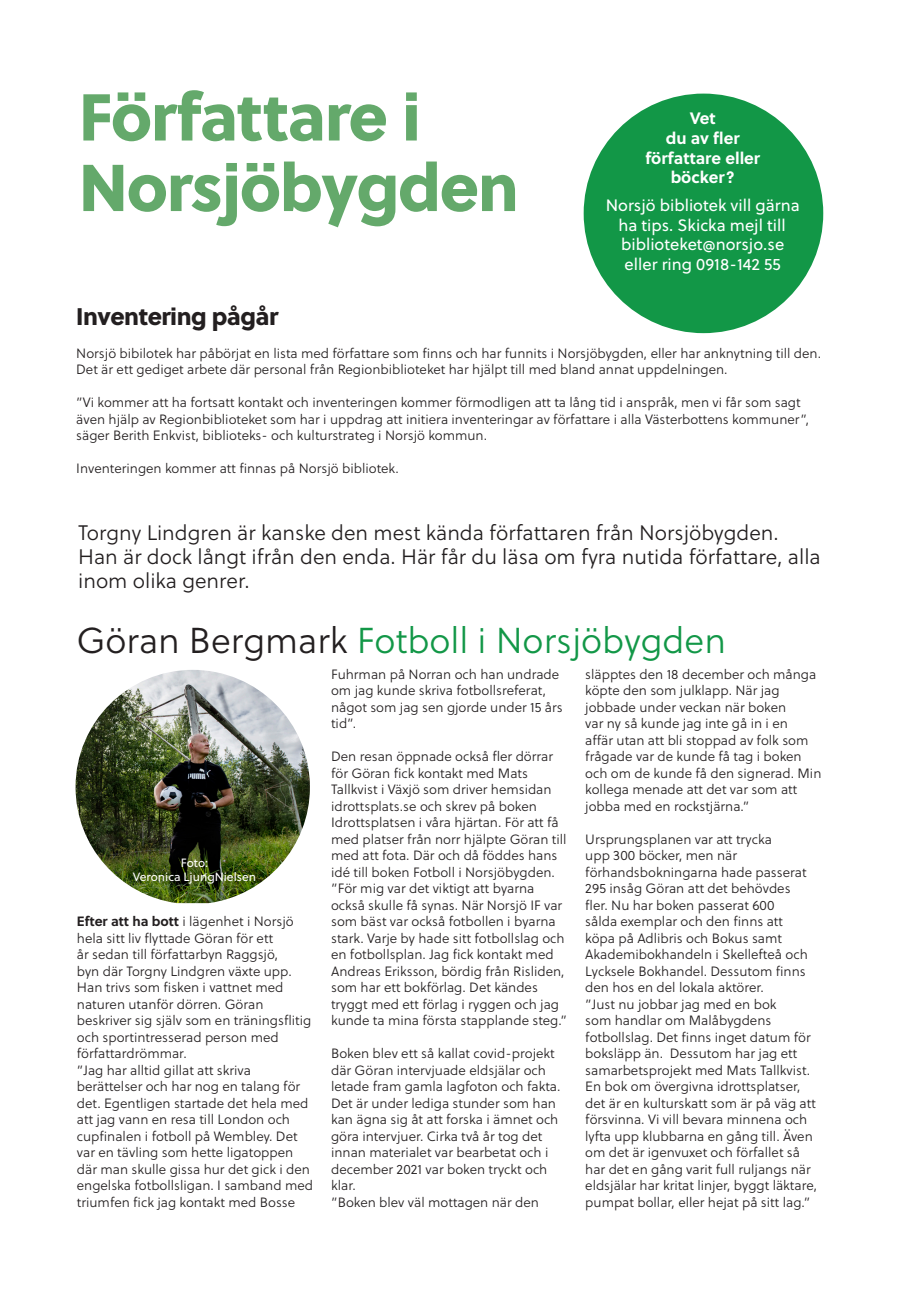
<style>
.page{position:relative;width:919px;height:1289px;background:#fff}
.page>*{position:absolute;margin:0;border:0;box-sizing:border-box;transform-origin:0 0}
.Stor_blågrön_rubrik{font:66px/70.5px "Soleil Xb";letter-spacing:-.02em;color:#64a96b}
.Ingress_stor_light{font:36px "Soleil Lt";color:#129747}
.Mellanstor_rubrik{font:24px "Soleil Xb";letter-spacing:-.02em;color:#231f20}
.Ingress_stor_light-2{font:21px/24px "Soleil Lt";color:#231f20}
.Text_boll{font:16.5px/19.5px "Soleil";color:#fff;text-align:center}
.Text_boll-2{font:700 16.5px/19.5px "Soleil";color:#fff;text-align:center}
.Brödtext{font:13.5px/16.5px "Soleil Lt";color:#231f20}
.Bildtext{font:12px "Soleil";color:#fff}
.s1{color:#231f20}
.s2{font-family:"Soleil";font-weight:700}
</style>
<div class="page">
<img style="left:76px;top:670px;width:234px;height:233px">
<div style="left:583px;top:94px;width:240px;height:239px;background:#129747;border-radius:50%"></div>
<p class="Stor_blågrön_rubrik" style="left:79px;top:78px;width:441px">Författare i<br>Norsjöbygden</p>
<p class="Text_boll-2" style="left:645px;top:108px;width:116px">Vet<br>du av fler författare eller böcker?</p>
<p class="Text_boll" style="left:605px;top:195px;width:195px">Norsjö bibliotek vill gärna ha tips. Skicka mejl till biblioteket@norsjo.se eller ring 0918-142 55</p>
<p class="Mellanstor_rubrik" style="left:76px;top:297px;width:203px">Inventering pågår</p>
<p class="Brödtext" style="left:76px;top:344px;width:746px">Norsjö bibilotek har påbörjat en lista med författare som finns och har funnits i Norsjöbygden, eller har anknytning till den.<br>Det är ett gediget arbete där personal från Regionbiblioteket har hjälpt till med bland annat uppdelningen.</p>
<p class="Brödtext" style="left:76px;top:394px;width:734px">”Vi kommer att ha fortsatt kontakt och inventeringen kommer förmodligen att ta lång tid i anspråk, men vi får som sagt även hjälp av Regionbiblioteket som har i uppdrag att initiera inventeringar av författare i alla Västerbottens kommuner”, säger Berith Enkvist, biblioteks- och kulturstrateg i Norsjö kommun.</p>
<p class="Brödtext" style="left:76px;top:460px;width:324px">Inventeringen kommer att finnas på Norsjö bibliotek.</p>
<p class="Ingress_stor_light-2" style="left:78px;top:520px;width:744px">Torgny Lindgren är kanske den mest kända författaren från Norsjöbygden.<br>Han är dock långt ifrån den enda. Här får du läsa om fyra nutida författare, alla inom olika genrer.</p>
<p class="Ingress_stor_light" style="left:76px;top:615px;width:651px"><span class="s1">Göran Bergmark</span> Fotboll i Norsjöbygden</p>
<p class="Bildtext" style="left:181px;top:854px;width:29px">Foto:</p>
<p class="Bildtext" style="left:133px;top:868px;width:125px">Veronica LjungNielsen</p>
<p class="Brödtext" style="left:77px;top:913px;width:236px"><span class="s2">Efter att ha bott</span> i lägenhet i Norsjö hela sitt liv flyttade Göran för ett<br>år sedan till författarbyn Raggsjö,<br>byn där Torgny Lindgren växte upp.<br>Han trivs som fisken i vattnet med naturen utanför dörren. Göran beskriver sig själv som en träningsflitig och sportintresserad person med författardrömmar.</p>
<p class="Brödtext" style="left:77px;top:1061px;width:238px">”Jag har alltid gillat att skriva berättelser och har nog en talang för det. Egentligen startade det hela med att jag vann en resa till London och cupfinalen i fotboll på Wembley. Det var en tävling som hette ligatoppen där man skulle gissa hur det gick i den engelska fotbollsligan. I samband med triumfen fick jag kontakt med Bosse</p>
<p class="Brödtext" style="left:331px;top:665px;width:233px">Fuhrman på Norran och han undrade om jag kunde skriva fotbollsreferat, något som jag sen gjorde under 15 års tid”.</p>
<p class="Brödtext" style="left:331px;top:748px;width:237px">Den resan öppnade också fler dörrar för Göran fick kontakt med Mats Tallkvist i Växjö som driver hemsidan idrottsplats.se och skrev på boken Idrottsplatsen i våra hjärtan. För att få med platser från norr hjälpte Göran till med att fota. Där och då föddes hans idé till boken Fotboll i Norsjöbygden.</p>
<p class="Brödtext" style="left:331px;top:880px;width:238px">”För mig var det viktigt att byarna också skulle få synas. När Norsjö IF var som bäst var också fotbollen i byarna stark. Varje by hade sitt fotbollslag och en fotbollsplan. Jag fick kontakt med Andreas Eriksson, bördig från Risliden, som har ett bokförlag. Det kändes tryggt med ett förlag i ryggen och jag kunde ta mina första stapplande steg.”</p>
<p class="Brödtext" style="left:331px;top:1045px;width:231px">Boken blev ett så kallat covid-projekt där Göran intervjuade eldsjälar och letade fram gamla lagfoton och fakta.<br>Det är under lediga stunder som han kan ägna sig åt att forska i ämnet och göra intervjuer. Cirka två år tog det innan materialet var bearbetat och i december 2021 var boken tryckt och klar.</p>
<p class="Brödtext" style="left:331px;top:1193px;width:209px">”Boken blev väl mottagen när den</p>
<p class="Brödtext" style="left:585px;top:665px;width:238px">släpptes den 18 december och många köpte den som julklapp. När jag jobbade under veckan när boken<br>var ny så kunde jag inte gå in i en<br>affär utan att bli stoppad av folk som frågade var de kunde få tag i boken och om de kunde få den signerad. Min kollega menade att det var som att jobba med en rockstjärna.”</p>
<p class="Brödtext" style="left:585px;top:830px;width:224px">Ursprungsplanen var att trycka<br>upp 300 böcker, men när förhandsbokningarna hade passerat<br>295 insåg Göran att det behövdes fler. Nu har boken passerat 600 sålda exemplar och den finns att köpa på Adlibris och Bokus samt<br>Akademibokhandeln i Skellefteå och<br>Lycksele Bokhandel. Dessutom finns den hos en del lokala aktörer.</p>
<p class="Brödtext" style="left:585px;top:995px;width:233px">”Just nu jobbar jag med en bok<br>som handlar om Malåbygdens fotbollslag. Det finns inget datum för boksläpp än. Dessutom har jag ett samarbetsprojekt med Mats Tallkvist.<br>En bok om övergivna idrottsplatser, det är en kulturskatt som är på väg att försvinna. Vi vill bevara minnena och lyfta upp klubbarna en gång till. Även om det är igenvuxet och förfallet så har det en gång varit full ruljangs när eldsjälar har kritat linjer, byggt läktare, pumpat bollar, eller hejat på sitt lag.”</p>
</div>
